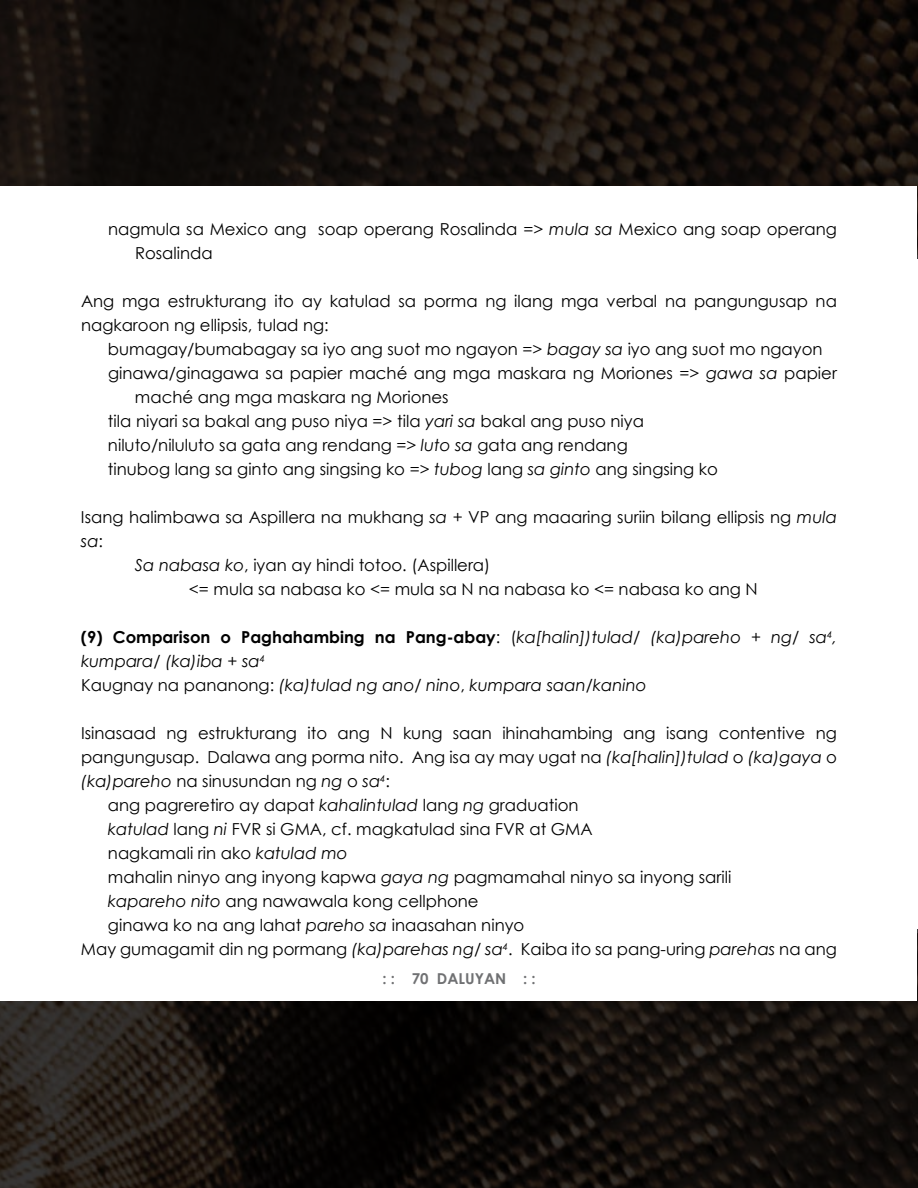
<style>
.page{position:relative;width:918px;height:1188px;background:#fff}
.page>*{position:absolute;margin:0;border:0;box-sizing:border-box;transform-origin:0 0}
.t1{font:16.5px/24px "Century Gothic";color:#000}
.t2{font:italic 16.5px/24px "Century Gothic";color:#000}
.t3{font:700 15px "Century Gothic";color:#707173}
.s1{font-style:italic}
.s2{font-style:normal}
.s3{font-weight:700;font-style:normal}
</style>
<div class="page">
<svg style="left:0;top:929px;width:918px;height:259px"></svg>
<svg style="left:0;top:0;width:918px;height:259px;fill:#140e0b"></svg>
<div style="left:1px;top:187px;width:916px;height:814px;background:#fff"></div>
<p class="t1" style="left:135px;top:217px;width:703px;text-indent:-27px">nagmula sa Mexico ang soap operang Rosalinda =&gt; <span class="s1">mula sa</span> Mexico ang soap operang<br>Rosalinda</p>
<p class="t1" style="left:81px;top:289px;width:757px">Ang mga estrukturang ito ay katulad sa porma ng ilang mga verbal na pangungusap na nagkaroon ng ellipsis, tulad ng:</p>
<p class="t1" style="left:108px;top:337px;width:716px">bumagay/bumabagay sa iyo ang suot mo ngayon =&gt; <span class="s1">bagay sa</span> iyo ang suot mo ngayon</p>
<p class="t1" style="left:108px;top:361px;width:730px">ginawa/ginagawa sa papier maché ang mga maskara ng Moriones =&gt; <span class="s1">gawa sa</span> papier</p>
<p class="t1" style="left:135px;top:385px;width:315px">maché ang mga maskara ng Moriones</p>
<p class="t1" style="left:108px;top:409px;width:537px">tila niyari sa bakal ang puso niya =&gt; tila <span class="s1">yari sa</span> bakal ang puso niya</p>
<p class="t1" style="left:108px;top:433px;width:521px">niluto/niluluto sa gata ang rendang =&gt; <span class="s1">luto sa</span> gata ang rendang</p>
<p class="t1" style="left:108px;top:457px;width:612px">tinubog lang sa ginto ang singsing ko =&gt; <span class="s1">tubog</span> lang <span class="s1">sa ginto</span> ang singsing ko</p>
<p class="t1" style="left:81px;top:505px;width:757px">Isang halimbawa sa Aspillera na mukhang <span class="s1">sa</span> + VP ang maaaring suriin bilang ellipsis ng <span class="s1">mula</span></p>
<p class="t2" style="left:81px;top:529px;width:24px">sa<span class="s2">:</span></p>
<p class="t1" style="left:135px;top:553px;width:357px"><span class="s1">Sa nabasa ko</span>, iyan ay hindi totoo. (Aspillera)</p>
<p class="t1" style="left:189px;top:577px;width:570px">&lt;= mula sa nabasa ko &lt;= mula sa N na nabasa ko &lt;= nabasa ko ang N</p>
<p class="t2" style="left:81px;top:625px;width:758px"><span class="s3">(9) Comparison o Paghahambing na Pang-abay</span><span class="s2">: (</span>ka[halin])tulad/ (ka)pareho + ng/ sa<sup>4</sup>, kumpara/ (ka)iba + sa<sup>4<br></sup><span class="s2">Kaugnay na pananong:</span> (ka)tulad ng ano/ nino<span class="s2">,</span> kumpara saan/kanino</p>
<p class="t1" style="left:81px;top:721px;width:757px">Isinasaad ng estrukturang ito ang N kung saan ihinahambing ang isang contentive ng</p>
<p class="t1" style="left:81px;top:745px;width:757px">pangungusap. Dalawa ang porma nito. Ang isa ay may ugat na <span class="s1">(ka[halin])tulad</span> o <span class="s1">(ka)gaya</span> o</p>
<p class="t1" style="left:81px;top:769px;width:311px"><span class="s1">(ka)pareho</span> na sinusundan ng <span class="s1">ng</span> o <span class="s1">sa</span><sup>4</sup>:</p>
<p class="t1" style="left:108px;top:793px;width:472px">ang pagreretiro ay dapat <span class="s1">kahalintulad</span> lang <span class="s1">ng</span> graduation</p>
<p class="t1" style="left:108px;top:817px;width:486px"><span class="s1">katulad</span> lang <span class="s1">ni</span> FVR si GMA, cf. magkatulad sina FVR at GMA</p>
<p class="t1" style="left:108px;top:841px;width:241px">nagkamali rin ako <span class="s1">katulad mo</span></p>
<p class="t1" style="left:108px;top:865px;width:625px">mahalin ninyo ang inyong kapwa <span class="s1">gaya ng</span> pagmamahal ninyo sa inyong sarili</p>
<p class="t1" style="left:108px;top:889px;width:372px"><span class="s1">kapareho nito</span> ang nawawala kong cellphone</p>
<p class="t1" style="left:108px;top:913px;width:418px">ginawa ko na ang lahat <span class="s1">pareho sa</span> inaasahan ninyo</p>
<p class="t1" style="left:81px;top:937px;width:758px">May gumagamit din ng pormang <span class="s1">(ka)parehas ng/ sa</span><sup>4</sup>. Kaiba ito sa pang-uring <span class="s1">parehas</span> na ang</p>
<p class="t3" style="left:382px;top:968px;width:155px">: : 70 DALUYAN : :</p>
</div>
